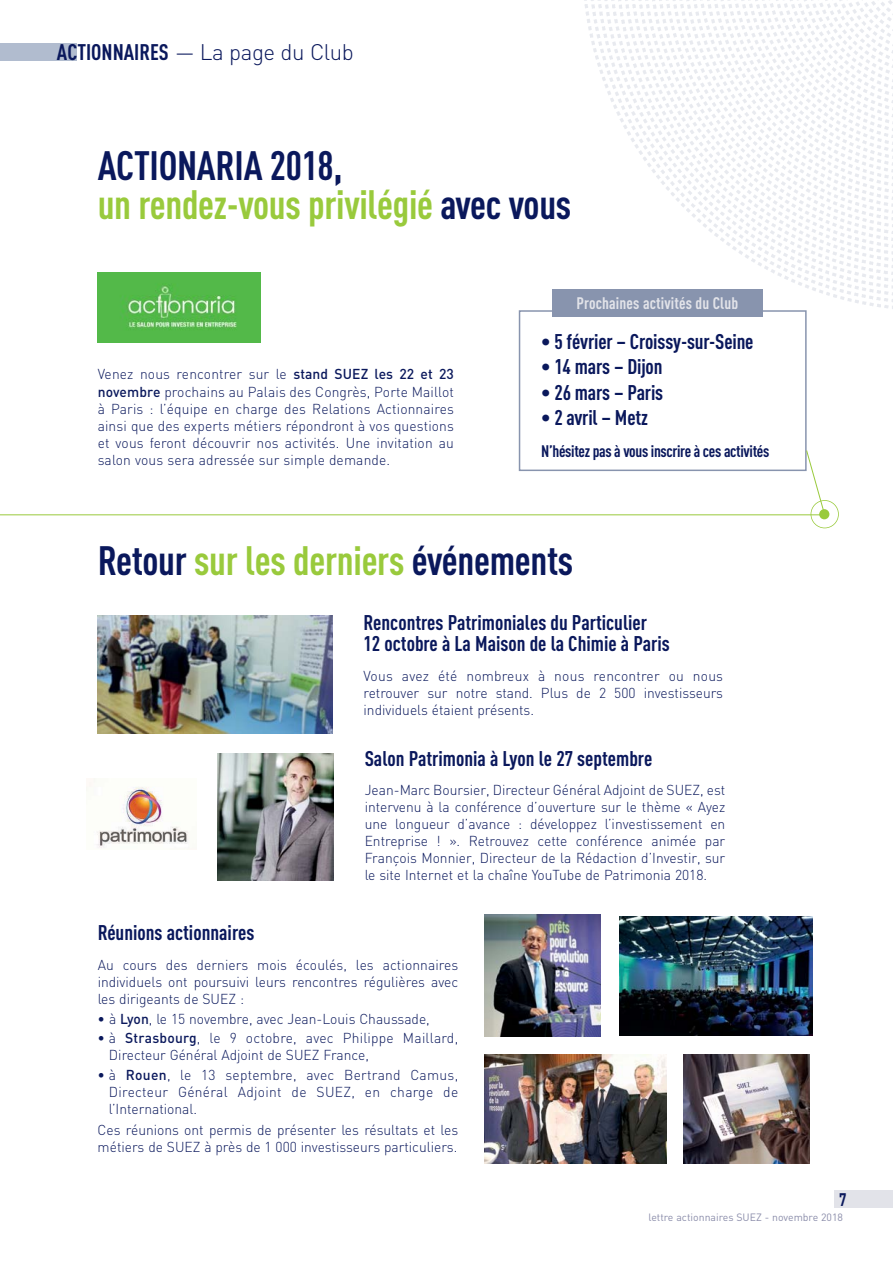
<style>
.page{position:relative;width:893px;height:1263px;background:#fff}
.page>*{position:absolute;margin:0;border:0;box-sizing:border-box;transform-origin:0 0}
.t1{font:700 40.5px/39px "DIN Cond";letter-spacing:-.01em;color:#0a185c}
.t2{font:300 22.35px "DIN";letter-spacing:-.02em;color:#0a185c}
.t3{font:700 21px/21px "DIN Cond";color:#0a185c}
.t4{font:700 18px "DIN";color:#0a185c;scale:.75 1}
.t5{font:700 16.5px "DIN Cond";letter-spacing:-.02em;color:#0a185c}
.t6{font:700 16.5px "DIN Cond";letter-spacing:.01em;color:#e2e3e9}
.t7{font:300 14.25px/17.1px "DIN";color:#0a185c;text-align:justify}
.t8{font:10.5px "DIN";color:#8b8daa}
.s1{font-family:"DIN Cond";font-weight:700}
.s2{color:#99ca3c}
.s3{font-weight:500}
</style>
<div class="page">
<img style="left:584px;top:0;width:309px;height:309px">
<div style="left:519px;top:310px;width:287px;height:161px;border:2px solid #8894ae"></div>
<div style="left:0;top:43px;width:77px;height:18px;background:#b1bccf"></div>
<div style="left:835px;top:1191px;width:58px;height:17px;background:#e2e3e9"></div>
<hr style="left:0;top:514px;width:827px;height:1px;background:#99ca3c">
<div style="left:552px;top:289px;width:211px;height:27px;background:#8894ae"></div>
<img style="left:98px;top:272px;width:162px;height:71px">
<img style="left:86px;top:779px;width:103px;height:69px">
<img style="left:218px;top:754px;width:115px;height:127px">
<img style="left:485px;top:915px;width:115px;height:122px">
<img style="left:485px;top:1055px;width:181px;height:109px">
<img style="left:683px;top:1055px;width:127px;height:109px">
<img style="left:98px;top:615px;width:234px;height:118px">
<img style="left:619px;top:916px;width:193px;height:119px">
<svg style="left:806px;top:450px;width:18px;height:60px"></svg>
<div style="left:810px;top:500px;width:29px;height:28px;border:2px solid #99ca3c;border-radius:50%"></div>
<div style="left:819px;top:509px;width:10px;height:10px;background:#99ca3c;border-radius:50%"></div>
<h2 class="t2" style="left:57px;top:44px;width:298px"><span class="s1">ACTIONNAIRES</span> — La page du Club</h2>
<h1 class="t1" style="left:98px;top:149px;width:475px">ACTIONARIA 2018,<br><span class="s2">un rendez-vous privilégié</span> avec vous</h1>
<p class="t7" style="left:98px;top:367px;width:358px">Venez nous rencontrer sur le <span class="s3">stand SUEZ les 22 et 23 novembre</span> prochains au Palais des Congrès, Porte Maillot à Paris : l’équipe en charge des Relations Actionnaires ainsi que des experts métiers répondront à vos questions et vous feront découvrir nos activités. Une invitation au salon vous sera adressée sur simple demande.</p>
<p class="t6" style="left:576px;top:297px;width:163px">Prochaines activités du Club</p>
<h3 class="t3" style="left:541px;top:333px;width:214px">• 5 février – Croissy-sur-Seine</h3>
<h3 class="t3" style="left:541px;top:358px;width:123px">• 14 mars – Dijon</h3>
<h3 class="t3" style="left:541px;top:383px;width:124px">• 26 mars – Paris</h3>
<h3 class="t3" style="left:541px;top:408px;width:108px">• 2 avril – Metz</h3>
<p class="t5" style="left:541px;top:445px;width:230px">N’hésitez pas à vous inscrire à ces activités</p>
<h1 class="t1" style="left:98px;top:544px;width:477px">Retour <span class="s2">sur les derniers</span> événements</h1>
<h3 class="t3" style="left:364px;top:614px;width:308px">Rencontres Patrimoniales du Particulier<br>12 octobre à La Maison de la Chimie à Paris</h3>
<p class="t7" style="left:364px;top:669px;width:361px">Vous avez été nombreux à nous rencontrer ou nous retrouver sur notre stand. Plus de 2 500 investisseurs individuels étaient présents.</p>
<h3 class="t3" style="left:365px;top:749px;width:289px">Salon Patrimonia à Lyon le 27 septembre</h3>
<p class="t7" style="left:365px;top:783px;width:362px">Jean-Marc Boursier, Directeur Général Adjoint de SUEZ, est intervenu à la conférence d’ouverture sur le thème « Ayez une longueur d’avance : développez l’investissement en Entreprise ! ». Retrouvez cette conférence animée par François Monnier, Directeur de la Rédaction d’Investir, sur le site Internet et la chaîne YouTube de Patrimonia 2018.</p>
<h3 class="t3" style="left:98px;top:923px;width:158px">Réunions actionnaires</h3>
<p class="t7" style="left:98px;top:958px;width:362px">Au cours des derniers mois écoulés, les actionnaires individuels ont poursuivi leurs rencontres régulières avec les dirigeants de SUEZ :</p>
<p class="t7" style="left:98px;top:1012px;width:334px">• à <span class="s3">Lyon</span>, le 15 novembre, avec Jean-Louis Chaussade,</p>
<p class="t7" style="left:109px;top:1031px;width:351px;text-indent:-11px">• à <span class="s3">Strasbourg</span>, le 9 octobre, avec Philippe Maillard,<br>Directeur Général Adjoint de SUEZ France,</p>
<p class="t7" style="left:109px;top:1068px;width:351px;text-indent:-11px">• à <span class="s3">Rouen</span>, le 13 septembre, avec Bertrand Camus, Directeur Général Adjoint de SUEZ, en charge de l’International.</p>
<p class="t7" style="left:98px;top:1123px;width:362px">Ces réunions ont permis de présenter les résultats et les métiers de SUEZ à près de 1 000 investisseurs particuliers.</p>
<p class="t4" style="left:839px;top:1193px;width:11px">7</p>
<p class="t8" style="left:648px;top:1213px;width:196px">lettre actionnaires SUEZ - novembre 2018</p>
</div>
